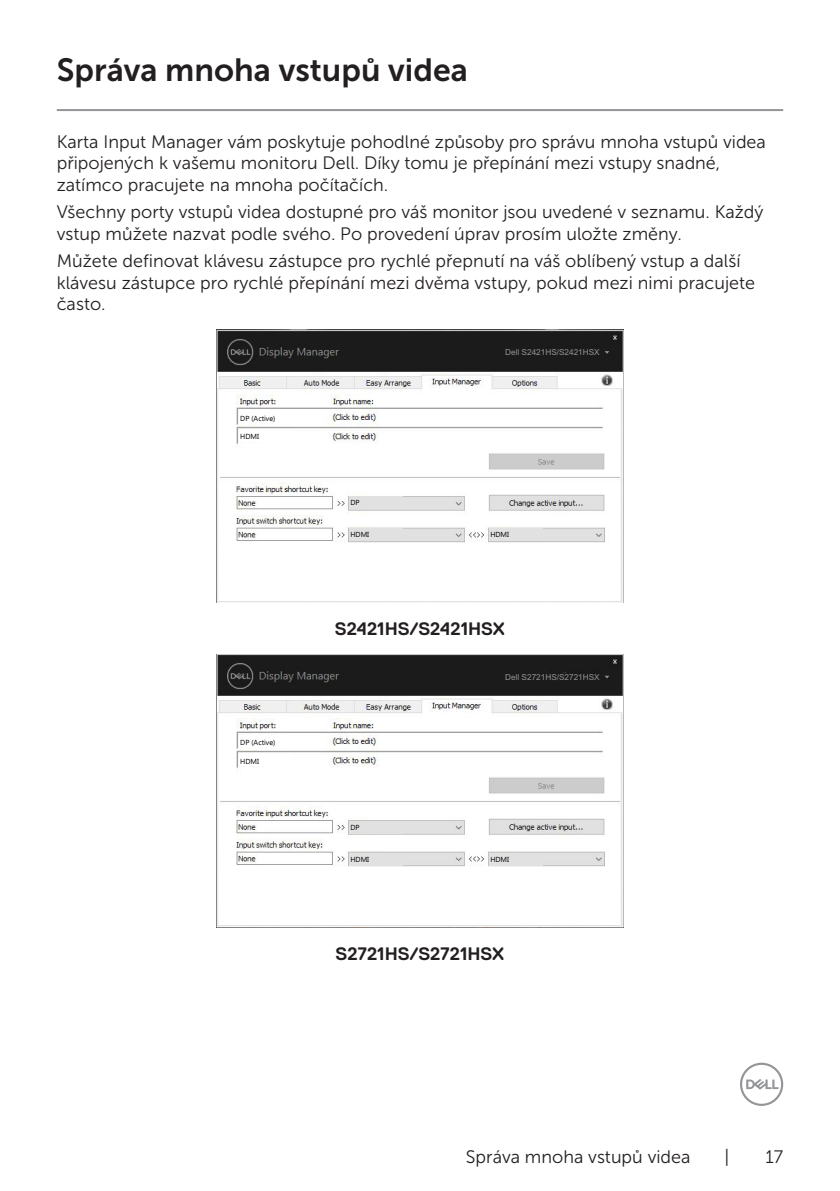
<style>
.page{position:relative;width:840px;height:1191px;background:#fff}
.page>*{position:absolute;margin:0;border:0;box-sizing:border-box;transform-origin:0 0}
.Head1{font:32px "Museo Sans For Dell 700";color:#231f20}
.t1{font:18px/21.6px "Museo Sans For Dell 300";color:#231f20}
.Paragraph{font:700 18px "Dell Replica";color:#231f20}
.t2{font:8.2px "Arial";color:#939393}
.t3{font:7.2px "Ebrima";color:#000}
</style>
<div class="page">
<svg style="left:740px;top:1062px;width:42px;height:44px"></svg>
<hr style="left:57px;top:109px;width:725px;height:2px;background:#939598">
<img style="left:216px;top:329px;width:407px;height:274px">
<div style="left:239px;top:410px;width:53px;height:12px;background:#fff"></div>
<div style="left:239px;top:429px;width:53px;height:12px;background:#fff"></div>
<div style="left:522px;top:348px;width:88px;height:10px;background:#1b1b1b"></div>
<div style="left:349px;top:496px;width:53px;height:13px;background:#e1e1e1"></div>
<div style="left:349px;top:528px;width:53px;height:13px;background:#e1e1e1"></div>
<div style="left:489px;top:528px;width:53px;height:13px;background:#e1e1e1"></div>
<img style="left:216px;top:654px;width:407px;height:273px">
<div style="left:239px;top:735px;width:53px;height:12px;background:#fff"></div>
<div style="left:239px;top:753px;width:53px;height:13px;background:#fff"></div>
<div style="left:522px;top:673px;width:88px;height:9px;background:#1b1b1b"></div>
<div style="left:349px;top:821px;width:53px;height:12px;background:#e1e1e1"></div>
<div style="left:349px;top:853px;width:53px;height:12px;background:#e1e1e1"></div>
<div style="left:489px;top:853px;width:53px;height:12px;background:#e1e1e1"></div>
<p class="Head1" style="left:57px;top:52px;width:412px">Správa mnoha vstupů videa</p>
<p class="t1" style="left:57px;top:131px;width:710px">Karta Input Manager vám poskytuje pohodlné způsoby pro správu mnoha vstupů videa připojených k vašemu monitoru Dell. Díky tomu je přepínání mezi vstupy snadné, zatímco pracujete na mnoha počítačích.</p>
<p class="t1" style="left:57px;top:201px;width:707px">Všechny porty vstupů videa dostupné pro váš monitor jsou uvedené v seznamu. Každý vstup můžete nazvat podle svého. Po provedení úprav prosím uložte změny.</p>
<p class="t1" style="left:57px;top:250px;width:699px">Můžete definovat klávesu zástupce pro rychlé přepnutí na váš oblíbený vstup a další klávesu zástupce pro rychlé přepínání mezi dvěma vstupy, pokud mezi nimi pracujete často.</p>
<p class="t3" style="left:240px;top:413px;width:37px">DP (Active)</p>
<p class="t3" style="left:240px;top:432px;width:20px">HDMI</p>
<p class="t3" style="left:240px;top:737px;width:37px">DP (Active)</p>
<p class="t3" style="left:240px;top:756px;width:20px">HDMI</p>
<p class="t2" style="left:505px;top:347px;width:96px">Dell S2421HS/S2421HSX</p>
<p class="t3" style="left:350px;top:498px;width:11px">DP</p>
<p class="t3" style="left:350px;top:529px;width:20px">HDMI</p>
<p class="t3" style="left:490px;top:529px;width:20px">HDMI</p>
<p class="Paragraph" style="left:335px;top:618px;width:171px">S2421HS/S2421HSX</p>
<p class="t2" style="left:505px;top:672px;width:96px">Dell S2721HS/S2721HSX</p>
<p class="t3" style="left:350px;top:822px;width:11px">DP</p>
<p class="t3" style="left:350px;top:854px;width:20px">HDMI</p>
<p class="t3" style="left:490px;top:854px;width:20px">HDMI</p>
<p class="Paragraph" style="left:335px;top:943px;width:170px">S2721HS/S2721HSX</p>
<p class="t1" style="left:465px;top:1145px;width:226px">Správa mnoha vstupů videa</p>
<p class="t1" style="left:724px;top:1145px;width:6px">|</p>
<p class="t1" style="left:765px;top:1145px;width:19px">17</p>
</div>
